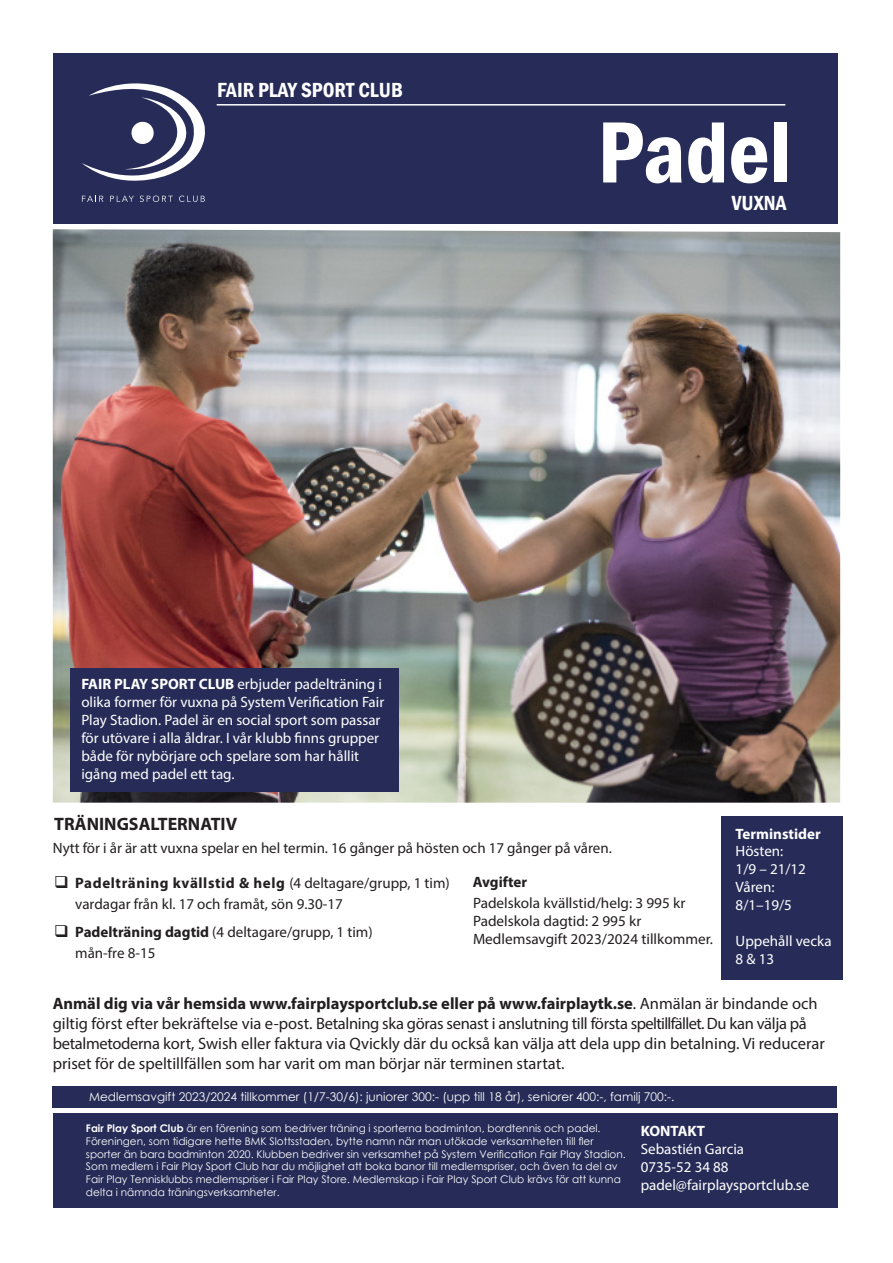
<style>
.page{position:relative;width:893px;height:1263px;background:#fff}
.page>*{position:absolute;margin:0;border:0;box-sizing:border-box;transform-origin:0 0}
.t1{font:600 condensed 90px "Franklin Gothic";color:#fff}
.t2{font:600 condensed 21px "Franklin Gothic";color:#fff}
.t3{font:700 18px "Myriad Pro";color:#231f20}
.t4{font:16.5px/19.8px "Myriad Pro";color:#231f20}
.t5{font:15px/18px "Myriad Pro";color:#fff}
.t6{font:15px/18px "Myriad Pro";color:#231f20}
.t7{font:700 15px "Myriad Pro";letter-spacing:.04em;color:#231f20}
.t8{font:700 15px "Myriad Pro";color:#fff}
.t9{font:700 15px "Myriad Pro";color:#231f20}
.t10{font:12px "Century Gothic";color:#fff}
.t11{font:10.5px/12.6px "Century Gothic";color:#fff}
.s1{font-weight:700}
.s2{font-weight:400}
</style>
<div class="page">
<div style="left:53px;top:1113px;width:785px;height:95px;background:#262c57"></div>
<div style="left:52px;top:1086px;width:785px;height:22px;background:#262c57"></div>
<div style="left:53px;top:53px;width:785px;height:170px;background:#262c57"></div>
<hr style="left:217px;top:104px;width:568px;height:2px;background:#fff">
<img style="left:53px;top:229px;width:787px;height:574px">
<div style="left:70px;top:668px;width:329px;height:124px;background:#262c57"></div>
<svg style="left:81px;top:83px;width:124px;height:119px"></svg>
<div style="left:722px;top:816px;width:121px;height:163px;background:#262c57"></div>
<p class="t2" style="left:217px;top:76px;width:187px">FAIR PLAY SPORT CLUB</p>
<p class="t5" style="left:81px;top:674px;width:304px"><span class="s1">FAIR PLAY SPORT CLUB</span> erbjuder padelträning i olika former för vuxna på System Verification Fair Play Stadion. Padel är en social sport som passar för utövare i alla åldrar. I vår klubb finns grupper både för nybörjare och spelare som har hållit igång med padel ett tag.</p>
<p class="t1" style="left:597px;top:92px;width:195px">Padel</p>
<p class="t2" style="left:732px;top:189px;width:56px">VUXNA</p>
<p class="t3" style="left:54px;top:812px;width:184px">TRÄNINGSALTERNATIV</p>
<p class="t6" style="left:53px;top:838px;width:560px">Nytt för i år är att vuxna spelar en hel termin. 16 gånger på hösten och 17 gånger på våren.</p>
<p class="t7" style="left:54px;top:873px;width:397px">❑ Padelträning kvällstid &amp; helg <span class="s2">(4 deltagare/grupp, 1 tim)</span></p>
<p class="t6" style="left:75px;top:895px;width:269px">vardagar från kl. 17 och framåt, sön 9.30-17</p>
<p class="t6" style="left:54px;top:923px;width:320px">❑ <span class="s1">Padelträning dagtid</span> (4 deltagare/grupp, 1 tim)</p>
<p class="t6" style="left:75px;top:944px;width:82px">mån-fre 8-15</p>
<p class="t9" style="left:473px;top:872px;width:56px">Avgifter</p>
<p class="t6" style="left:473px;top:893px;width:214px">Padelskola kvällstid/helg: 3 995 kr<br>Padelskola dagtid: 2 995 kr</p>
<p class="t6" style="left:473px;top:929px;width:242px">Medlemsavgift 2023/2024 tillkommer.</p>
<p class="t8" style="left:736px;top:824px;width:87px">Terminstider</p>
<p class="t5" style="left:736px;top:842px;width:72px">Hösten:<br>1/9 – 21/12<br>Våren:<br>8/1–19/5</p>
<p class="t5" style="left:736px;top:932px;width:97px">Uppehåll vecka</p>
<p class="t5" style="left:736px;top:950px;width:40px">8 &amp; 13</p>
<p class="t4" style="left:53px;top:993px;width:774px"><span class="s1">Anmäl dig via vår hemsida www.fairplaysportclub.se eller på www.fairplaytk.se</span>. Anmälan är bindande och giltig först efter bekräftelse via e-post. Betalning ska göras senast i anslutning till första speltillfället. Du kan välja på betalmetoderna kort, Swish eller faktura via Qvickly där du också kan välja att dela upp din betalning. Vi reducerar priset för de speltillfällen som har varit om man börjar när terminen startat.</p>
<p class="t10" style="left:89px;top:1088px;width:587px">Medlemsavgift 2023/2024 tillkommer (1/7-30/6): juniorer 300:- (upp till 18 år), seniorer 400:-, familj 700:-.</p>
<p class="t11" style="left:86px;top:1122px;width:516px"><span class="s1">Fair Play Sport Club</span> är en förening som bedriver träning i sporterna badminton, bordtennis och padel.</p>
<p class="t11" style="left:86px;top:1135px;width:541px">Föreningen, som tidigare hette BMK Slottsstaden, bytte namn när man utökade verksamheten till fler sporter än bara badminton 2020. Klubben bedriver sin verksamhet på System Verification Fair Play Stadion.<br>Som medlem i Fair Play Sport Club har du möjlighet att boka banor till medlemspriser, och även ta del av Fair Play Tennisklubbs medlemspriser i Fair Play Store. Medlemskap i Fair Play Sport Club krävs för att kunna delta i nämnda träningsverksamheter.</p>
<p class="t5" style="left:641px;top:1121px;width:105px"><span class="s1">KONTAKT<br></span>Sebastién Garcia</p>
<p class="t5" style="left:641px;top:1157px;width:89px">0735-52 34 88</p>
<p class="t5" style="left:641px;top:1175px;width:170px">padel@fairplaysportclub.se</p>
</div>
